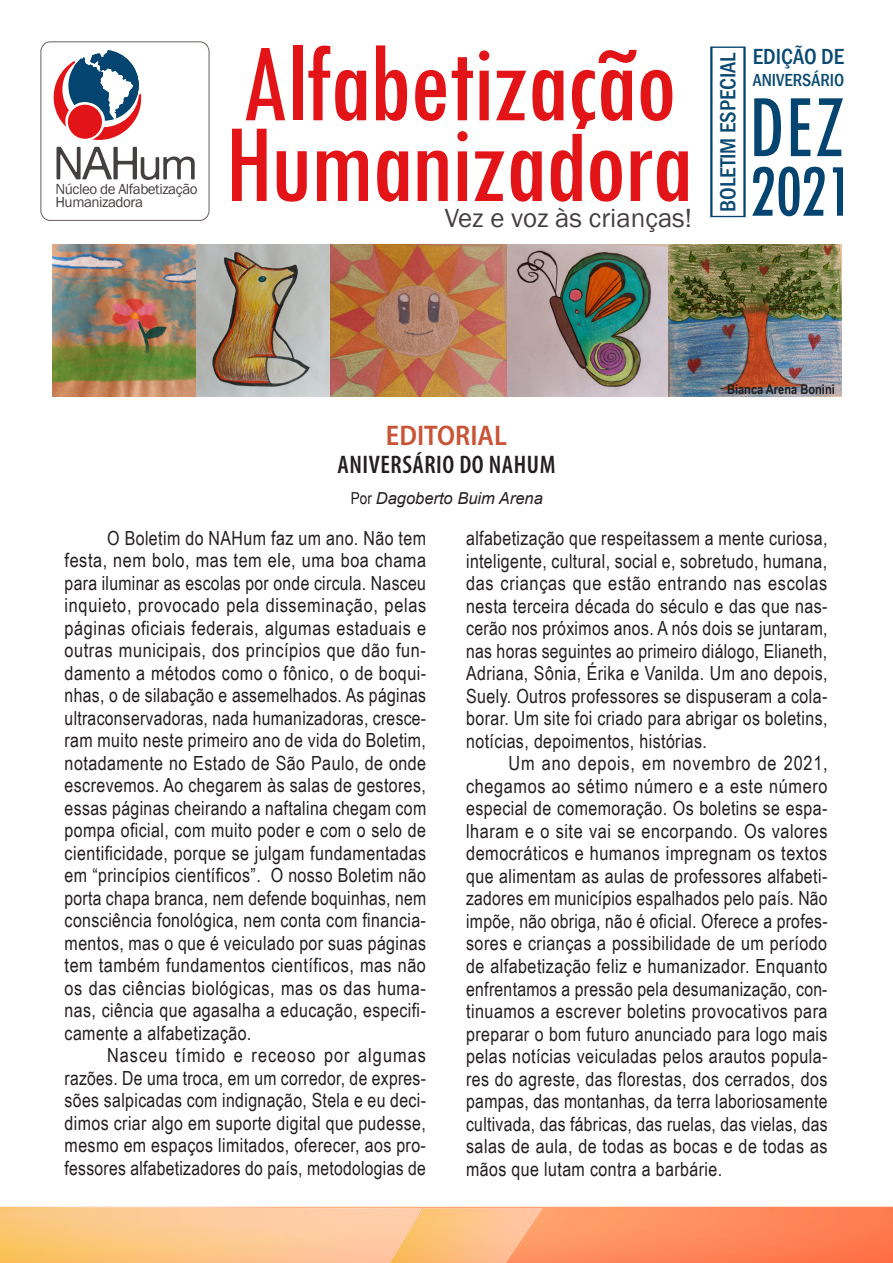
<style>
.page{position:relative;width:893px;height:1263px;background:#fff}
.page>*{position:absolute;margin:0;border:0;box-sizing:border-box;transform-origin:0 0}
.t1{font:28.5px "Myriad Variable Concept";letter-spacing:.15em;color:#c95436}
.t2{font:27px "Franklin Gothic";color:#454040}
.t3{font:25.5px "Myriad Variable Concept";letter-spacing:.075em;color:#231f20}
.t4{font:500 condensed 22.5px "Franklin Gothic";color:#094a73}
.t5{font:19.5px/22.5px "Arial Narrow";letter-spacing:.02em;color:#231f20;text-align:justify}
.t6{font:500 condensed 18px "Franklin Gothic";color:#094a73}
.t7{font:italic 16.5px "Arial";color:#231f20}
.t8{font:15px/13.5px "Franklin Gothic";letter-spacing:-.03em;color:#454040}
.t9{font:700 13.5px "Arial Narrow";color:#231f20}
.s1{font-family:"Arial Narrow";font-style:normal}
</style>
<div class="page">
<img style="left:422px;top:1207px;width:471px;height:56px">
<img style="left:0;top:1207px;width:422px;height:56px">
<img style="left:390px;top:1208px;width:152px;height:55px">
<div style="left:41px;top:41px;width:168px;height:180px;border:1px solid #685f5c;border-radius:10px"></div>
<svg style="left:57px;top:147px;width:138px;height:33px"></svg>
<svg style="left:53px;top:50px;width:89px;height:90px"></svg>
<svg style="left:246px;top:48px;width:39px;height:72px"></svg>
<div style="left:293px;top:45px;width:9px;height:75px;background:#e31417"></div>
<svg style="left:308px;top:46px;width:58px;height:75px"></svg>
<svg style="left:376px;top:45px;width:31px;height:76px"></svg>
<svg style="left:232px;top:129px;width:35px;height:72px"></svg>
<svg style="left:277px;top:151px;width:30px;height:51px"></svg>
<svg style="left:317px;top:151px;width:51px;height:50px"></svg>
<svg style="left:377px;top:151px;width:31px;height:51px"></svg>
<svg style="left:415px;top:50px;width:273px;height:152px"></svg>
<img style="left:335px;top:244px;width:334px;height:152px">
<img style="left:52px;top:244px;width:283px;height:152px">
<img style="left:669px;top:244px;width:173px;height:152px">
<svg style="left:752px;top:167px;width:73px;height:49px"></svg>
<svg style="left:833px;top:167px;width:10px;height:49px"></svg>
<svg style="left:710px;top:47px;width:36px;height:170px"></svg>
<svg style="left:754px;top:98px;width:27px;height:58px"></svg>
<svg style="left:791px;top:98px;width:19px;height:58px"></svg>
<svg style="left:817px;top:98px;width:26px;height:58px"></svg>
<p class="t8" style="left:55px;top:182px;width:144px">Núcleo de Alfabetização<br>Humanizadora</p>
<h2 class="t2" style="left:445px;top:201px;width:249px">Vez e voz às crianças!</h2>
<p class="t4" style="left:713px;top:212px;width:161px;rotate:-90deg">BOLETIM ESPECIAL</p>
<p class="t4" style="left:753px;top:42px;width:93px">EDIÇÃO DE</p>
<p class="t6" style="left:753px;top:68px;width:93px">ANIVERSÁRIO</p>
<h1 class="t1" style="left:386px;top:419px;width:119px">EDITORIAL</h1>
<h3 class="t3" style="left:337px;top:450px;width:218px">ANIVERSÁRIO DO NAHUM</h3>
<p class="t7" style="left:351px;top:488px;width:194px"><span class="s1">Por</span> Dagoberto Buim Arena</p>
<p class="t9" style="left:727px;top:379px;width:109px">Bianca Arena Bonini</p>
<p class="t5" style="left:65px;top:526px;width:363px;text-indent:43px">O Boletim do NAHum faz um ano. Não tem festa, nem bolo, mas tem ele, uma boa chama para iluminar as escolas por onde circula. Nasceu inquieto, provocado pela disseminação, pelas páginas oficiais federais, algumas estaduais e outras municipais, dos princípios que dão fun&shy;damento a métodos como o fônico, o de boqui&shy;nhas, o de silabação e assemelhados. As páginas ultraconservadoras, nada humanizadoras, cresce&shy;ram muito neste primeiro ano de vida do Boletim, notadamente no Estado de São Paulo, de onde escrevemos. Ao chegarem às salas de gestores, essas páginas cheirando a naftalina chegam com pompa oficial, com muito poder e com o selo de cientificidade, porque se julgam fundamentadas em “princípios científicos”. O nosso Boletim não porta chapa branca, nem defende boquinhas, nem consciência fonológica, nem conta com financia&shy;mentos, mas o que é veiculado por suas páginas tem também fundamentos científicos, mas não os das ciências biológicas, mas os das huma&shy;nas, ciência que agasalha a educação, especifi&shy;camente a alfabetização.</p>
<p class="t5" style="left:65px;top:1043px;width:363px;text-indent:43px">Nasceu tímido e receoso por algumas razões. De uma troca, em um corredor, de expres&shy;sões salpicadas com indignação, Stela e eu deci&shy;dimos criar algo em suporte digital que pudesse, mesmo em espaços limitados, oferecer, aos pro&shy;fessores alfabetizadores do país, metodologias de</p>
<p class="t5" style="left:466px;top:527px;width:363px">alfabetização que respeitassem a mente curiosa, inteligente, cultural, social e, sobretudo, humana, das crianças que estão entrando nas escolas nesta terceira década do século e das que nas&shy;cerão nos próximos anos. A nós dois se juntaram, nas horas seguintes ao primeiro diálogo, Elianeth, Adriana, Sônia, Érika e Vanilda. Um ano depois, Suely. Outros professores se dispuseram a cola&shy;borar. Um site foi criado para abrigar os boletins, notícias, depoimentos, histórias.</p>
<p class="t5" style="left:466px;top:752px;width:363px;text-indent:43px">Um ano depois, em novembro de 2021, chegamos ao sétimo número e a este número especial de comemoração. Os boletins se espa&shy;lharam e o site vai se encorpando. Os valores democráticos e humanos impregnam os textos que alimentam as aulas de professores alfabeti&shy;zadores em municípios espalhados pelo país. Não impõe, não obriga, não é oficial. Oferece a profes&shy;sores e crianças a possibilidade de um período de alfabetização feliz e humanizador. Enquanto enfrentamos a pressão pela desumanização, con&shy;tinuamos a escrever boletins provocativos para preparar o bom futuro anunciado para logo mais pelas notícias veiculadas pelos arautos popula&shy;res do agreste, das florestas, dos cerrados, dos pampas, das montanhas, da terra laboriosamente cultivada, das fábricas, das ruelas, das vielas, das salas de aula, de todas as bocas e de todas as mãos que lutam contra a barbárie.</p>
</div>
